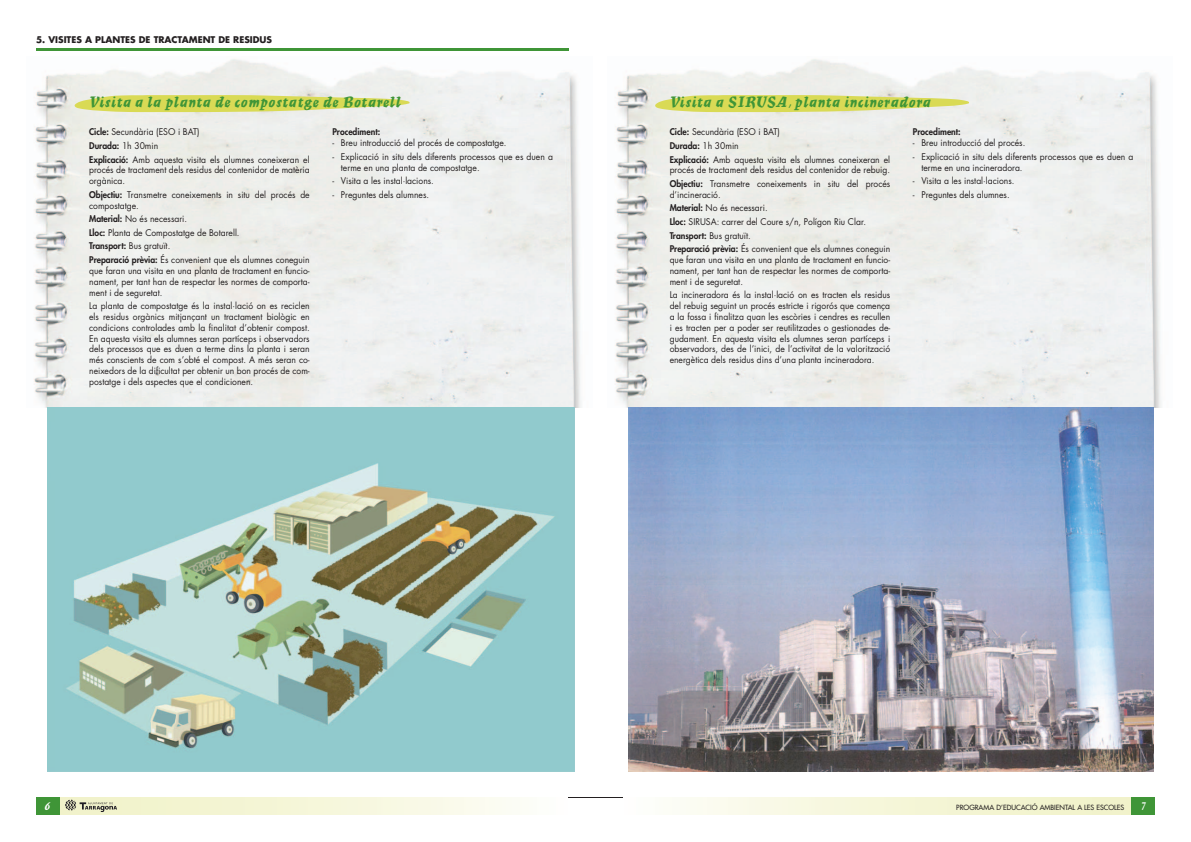
<style>
.page{position:relative;width:1191px;height:842px;background:#fff}
.page>*{position:absolute;margin:0;border:0;box-sizing:border-box;transform-origin:0 0}
.t1{font:15px "Mercurius MT Bold Script";letter-spacing:.01em;color:#3f9537}
.t2{font:11px "Mercurius MT Bold Script";color:#fff}
.t3{font:9px/10.8px "Futura";color:#231f20;scale:.95 1}
.t4{font:700 9px "Futura";color:#231f20}
.t5{font:800 9px "Futura";color:#231f20;scale:.95 1}
.t6{font:7px "Futura";color:#231f20}
.s1{font-weight:800}
</style>
<div class="page">
<img style="left:34px;top:59px;width:547px;height:349px">
<svg style="left:75px;top:95px;width:335px;height:17px;background:#dcdd73"></svg>
<img style="left:615px;top:59px;width:546px;height:349px">
<svg style="left:655px;top:95px;width:314px;height:17px;background:#dcdd73"></svg>
<hr style="left:595px;top:797px;width:560px;height:1px;background:#231f20">
<div style="left:623px;top:797px;width:531px;height:17px;background:linear-gradient(to right,#fdfdf7,#eff0c2)"></div>
<div style="left:1131px;top:797px;width:24px;height:17px;background:#3f9537"></div>
<hr style="left:36px;top:797px;width:559px;height:1px;background:#231f20">
<div style="left:36px;top:797px;width:531px;height:17px;background:linear-gradient(to right,#eff0c1,#fdfdf7)"></div>
<div style="left:36px;top:797px;width:23px;height:17px;background:#3f9537"></div>
<svg style="left:65px;top:800px;width:52px;height:12px"></svg>
<hr style="left:36px;top:48px;width:532px;height:2px;background:#3f9537">
<img style="left:47px;top:408px;width:527px;height:363px">
<img style="left:628px;top:408px;width:525px;height:363px">
<p class="t4" style="left:36px;top:34px;width:238px">5. VISITES A PLANTES DE TRACTAMENT DE RESIDUS</p>
<h1 class="t1" style="left:89px;top:93px;width:313px">Visita a la planta de compostatge de Botarell</h1>
<h1 class="t1" style="left:669px;top:93px;width:263px">Visita a SIRUSA, planta incineradora</h1>
<p class="t3" style="left:89px;top:125px;width:234px;line-height:13.6px"><span class="s1">Cicle:</span> Secundària (ESO i BAT)<br><span class="s1">Durada:</span> 1h 30min<br><span class="s1">Explicació:</span> Amb aquesta visita els alumnes coneixeran el</p>
<p class="t3" style="left:89px;top:165px;width:234px">procés de tractament dels residus del contenidor de matèria orgànica.</p>
<p class="t3" style="left:89px;top:189px;width:234px"><span class="s1">Objectiu:</span> Transmetre coneixements in situ del procés de compostatge.</p>
<p class="t3" style="left:89px;top:212px;width:234px;line-height:13.6px"><span class="s1">Material:</span> No és necessari.<br><span class="s1">Lloc:</span> Planta de Compostatge de Botarell.<br><span class="s1">Transport:</span> Bus gratuït.<br><span class="s1">Preparació prèvia:</span> És convenient que els alumnes coneguin</p>
<p class="t3" style="left:89px;top:265px;width:234px;text-align:justify">que faran una visita en una planta de tractament en funcio&shy;nament, per tant han de respectar les normes de comporta&shy;ment i de seguretat.</p>
<p class="t3" style="left:89px;top:301px;width:234px;text-align:justify">La planta de compostatge és la instal·lació on es reciclen els residus orgànics mitjançant un tractament biològic en condicions controlades amb la finalitat d’obtenir compost.<br>En aquesta visita els alumnes seran partíceps i observadors dels processos que es duen a terme dins la planta i seran més conscients de com s’obté el compost. A més seran co&shy;neixedors de la dificultat per obtenir un bon procés de com&shy;postatge i dels aspectes que el condicionen.</p>
<p class="t5" style="left:332px;top:126px;width:52px">Procediment:</p>
<p class="t3" style="left:332px;top:137px;width:185px">- Breu introducció del procés de compostatge.</p>
<p class="t3" style="left:341px;top:151px;width:225px;text-indent:-9px">- Explicació in situ dels diferents processos que es duen a terme en una planta de compostatge.</p>
<p class="t3" style="left:332px;top:176px;width:108px">- Visita a les instal·lacions.</p>
<p class="t3" style="left:332px;top:189px;width:103px">- Preguntes dels alumnes.</p>
<p class="t3" style="left:669px;top:125px;width:234px;line-height:13.6px"><span class="s1">Cicle:</span> Secundària (ESO i BAT)<br><span class="s1">Durada:</span> 1h 30min<br><span class="s1">Explicació:</span> Amb aquesta visita els alumnes coneixeran el</p>
<p class="t3" style="left:669px;top:163px;width:234px;line-height:13.6px">procés de tractament dels residus del contenidor de rebuig.<br><span class="s1">Objectiu:</span> Transmetre coneixements in situ del procés</p>
<p class="t3" style="left:669px;top:188px;width:234px;line-height:13.6px">d’incineració.<br><span class="s1">Material:</span> No és necessari.<br><span class="s1">Lloc:</span> SIRUSA: carrer del Coure s/n, Polígon Riu Clar.<br><span class="s1">Transport:</span> Bus gratuït.<br><span class="s1">Preparació prèvia:</span> És convenient que els alumnes coneguin</p>
<p class="t3" style="left:669px;top:254px;width:234px;text-align:justify">que faran una visita en una planta de tractament en funcio&shy;nament, per tant han de respectar les normes de comporta&shy;ment i de seguretat.</p>
<p class="t3" style="left:669px;top:290px;width:234px;text-align:justify">La incineradora és la instal·lació on es tracten els residus del rebuig seguint un procés estricte i rigorós que comença a la fossa i finalitza quan les escòries i cendres es recullen i es tracten per a poder ser reutilitzades o gestionades de&shy;gudament. En aquesta visita els alumnes seran partíceps i observadors, des de l’inici, de l’activitat de la valorització energètica dels residus dins d’una planta incineradora.</p>
<p class="t5" style="left:913px;top:126px;width:52px">Procediment:</p>
<p class="t3" style="left:913px;top:137px;width:120px">- Breu introducció del procés.</p>
<p class="t3" style="left:921px;top:151px;width:225px;text-indent:-9px">- Explicació in situ dels diferents processos que es duen a terme en una incineradora.</p>
<p class="t3" style="left:913px;top:176px;width:108px">- Visita a les instal·lacions.</p>
<p class="t3" style="left:913px;top:189px;width:103px">- Preguntes dels alumnes.</p>
<p class="t2" style="left:45px;top:800px;width:7px">6</p>
<p class="t6" style="left:956px;top:803px;width:169px">PROGRAMA D’EDUCACIÓ AMBIENTAL A LES ESCOLES</p>
<p class="t2" style="left:1140px;top:800px;width:7px">7</p>
</div>
